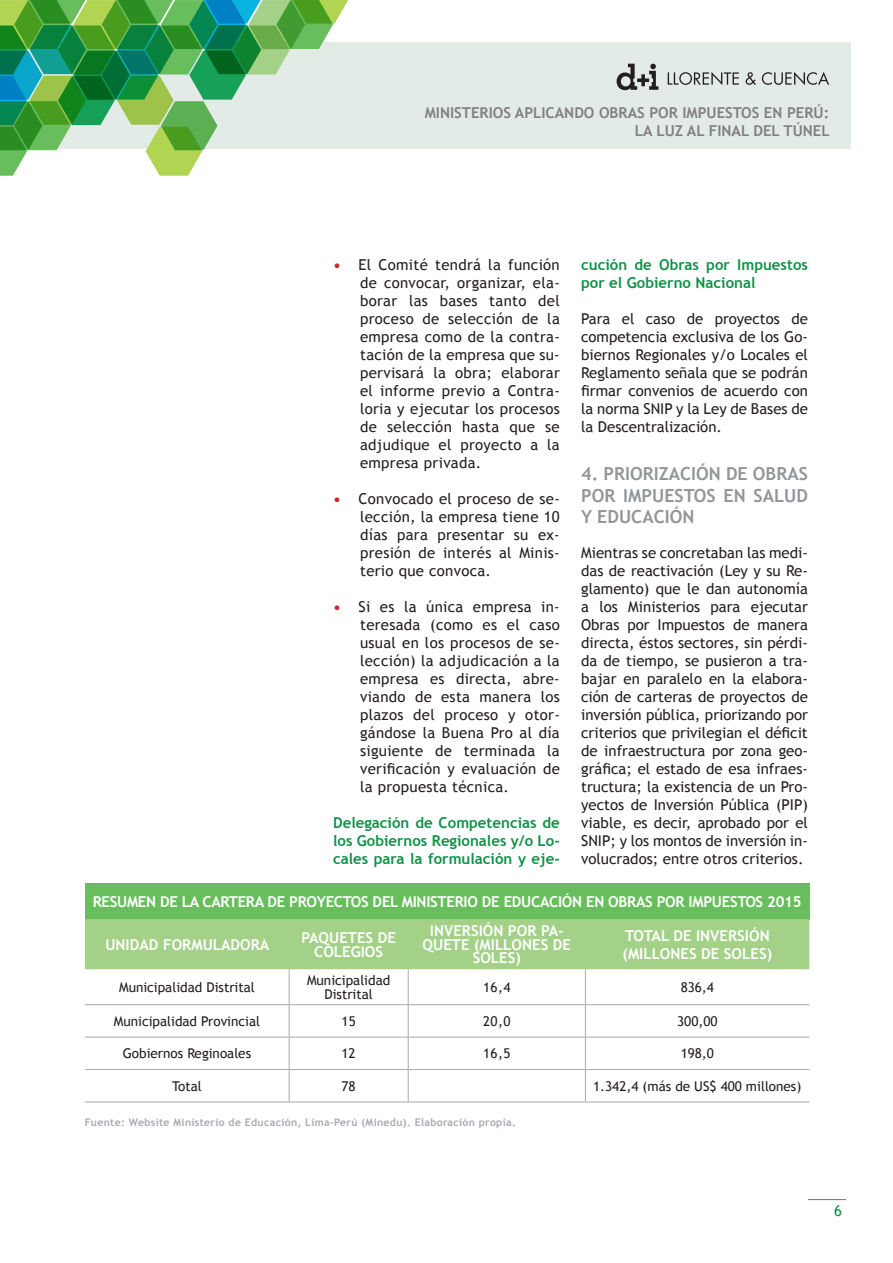
<style>
.page{position:relative;width:893px;height:1263px;background:#fff}
.page>*{position:absolute;margin:0;border:0;box-sizing:border-box;transform-origin:0 0}
.t1{font:700 18px/21.6px "Trebuchet MS";color:#939598;text-align:justify}
.t2{font:15px/18px "Trebuchet MS";letter-spacing:.02em;color:#231f20;text-align:justify}
.t3{font:700 15px "Trebuchet MS";letter-spacing:-.02em;color:#fff}
.t4{font:700 15px/18px "Trebuchet MS";color:#0f9146;text-align:justify}
.t5{font:700 15px/18px "Trebuchet MS";color:#808180;text-align:right}
.t6{font:700 15px/13.5px "Trebuchet MS";color:#fff}
.t7{font:15px "Trebuchet MS";color:#0f9146}
.t8{font:13.5px/13.5px "Trebuchet MS";color:#231f20;text-align:center}
.t9{font:700 10.5px "Trebuchet MS";letter-spacing:.03em;color:#a8a9ad}
.s1{font-weight:700;color:#d1232a}
</style>
<div class="page">
<div style="left:0;top:43px;width:850px;height:106px;background:#e2ebe6"></div>
<svg style="left:0;top:0;width:348px;height:176px"></svg>
<svg style="left:668px;top:72px;width:71px;height:13px"></svg>
<svg style="left:746px;top:72px;width:10px;height:13px"></svg>
<svg style="left:762px;top:72px;width:67px;height:13px"></svg>
<svg style="left:617px;top:64px;width:41px;height:26px"></svg>
<hr style="left:808px;top:1199px;width:38px;height:1px;background:#808180">
<div style="left:85px;top:883px;width:724px;height:36px;background:#68be5d"></div>
<div style="left:85px;top:919px;width:724px;height:50px;background:#a3d188"></div>
<hr style="left:289px;top:969px;width:1px;height:35px;background:#a8a9ad">
<hr style="left:408px;top:969px;width:1px;height:35px;background:#a8a9ad">
<hr style="left:585px;top:969px;width:1px;height:35px;background:#a8a9ad">
<hr style="left:85px;top:1004px;width:204px;height:1px;background:#a8a9ad">
<hr style="left:289px;top:1004px;width:119px;height:1px;background:#a8a9ad">
<hr style="left:408px;top:1004px;width:177px;height:1px;background:#a8a9ad">
<hr style="left:585px;top:1004px;width:224px;height:1px;background:#a8a9ad">
<hr style="left:289px;top:1005px;width:1px;height:32px;background:#a8a9ad">
<hr style="left:408px;top:1005px;width:1px;height:32px;background:#a8a9ad">
<hr style="left:585px;top:1005px;width:1px;height:32px;background:#a8a9ad">
<hr style="left:85px;top:1037px;width:204px;height:1px;background:#a8a9ad">
<hr style="left:289px;top:1037px;width:119px;height:1px;background:#a8a9ad">
<hr style="left:289px;top:1037px;width:1px;height:32px;background:#a8a9ad">
<hr style="left:408px;top:1037px;width:177px;height:1px;background:#a8a9ad">
<hr style="left:408px;top:1037px;width:1px;height:32px;background:#a8a9ad">
<hr style="left:585px;top:1037px;width:224px;height:1px;background:#a8a9ad">
<hr style="left:585px;top:1037px;width:1px;height:32px;background:#a8a9ad">
<hr style="left:85px;top:1069px;width:204px;height:1px;background:#a8a9ad">
<hr style="left:289px;top:1069px;width:119px;height:1px;background:#a8a9ad">
<hr style="left:289px;top:1070px;width:1px;height:31px;background:#a8a9ad">
<hr style="left:408px;top:1069px;width:177px;height:1px;background:#a8a9ad">
<hr style="left:408px;top:1070px;width:1px;height:31px;background:#a8a9ad">
<hr style="left:585px;top:1069px;width:224px;height:1px;background:#a8a9ad">
<hr style="left:585px;top:1070px;width:1px;height:31px;background:#a8a9ad">
<hr style="left:85px;top:1101px;width:204px;height:1px;background:#a8a9ad">
<hr style="left:289px;top:1101px;width:119px;height:1px;background:#a8a9ad">
<hr style="left:408px;top:1101px;width:177px;height:1px;background:#a8a9ad">
<hr style="left:585px;top:1101px;width:224px;height:1px;background:#a8a9ad">
<p class="t5" style="left:425px;top:104px;width:407px">MINISTERIOS APLICANDO OBRAS POR IMPUESTOS EN PERÚ:<br>LA LUZ AL FINAL DEL TÚNEL</p>
<p class="t2" style="left:360px;top:256px;width:201px;text-indent:-27px"><span class="s1">•</span> El Comité tendrá la función de convocar, organizar, ela&shy;borar las bases tanto del proceso de selección de la empresa como de la contra&shy;tación de la empresa que su&shy;pervisará la obra; elaborar el informe previo a Contra&shy;loria y ejecutar los procesos de selección hasta que se adjudique el proyecto a la empresa privada.</p>
<p class="t2" style="left:360px;top:490px;width:201px;text-indent:-27px"><span class="s1">•</span> Convocado el proceso de se&shy;lección, la empresa tiene 10 días para presentar su ex&shy;presión de interés al Minis&shy;terio que convoca.</p>
<p class="t2" style="left:360px;top:598px;width:201px;text-indent:-27px"><span class="s1">•</span> Si es la única empresa in&shy;teresada (como es el caso usual en los procesos de se&shy;lección) la adjudicación a la empresa es directa, abre&shy;viando de esta manera los plazos del proceso y otor&shy;gándose la Buena Pro al día siguiente de terminada la verificación y evaluación de la propuesta técnica.</p>
<p class="t4" style="left:333px;top:814px;width:228px">DELEGACIÓN DE COMPETENCIAS DE LOS GOBIERNOS REGIONALES Y/O LO-CALES PARA LA FORMULACIÓN Y EJE-</p>
<p class="t4" style="left:581px;top:256px;width:228px">CUCIÓN DE OBRAS POR IMPUESTOS<br>POR EL GOBIERNO NACIONAL</p>
<p class="t2" style="left:581px;top:310px;width:228px">Para el caso de proyectos de competencia exclusiva de los Go&shy;biernos Regionales y/o Locales el Reglamento señala que se podrán firmar convenios de acuerdo con la norma SNIP y la Ley de Bases de la Descentralización.</p>
<p class="t1" style="left:581px;top:463px;width:43px">4. PRIORI</p>
<p class="t1" style="left:581px;top:463px;width:228px;text-indent:78px">ZACIÓN DE OBRAS POR IMPUESTOS EN SALUD Y EDUCACI</p>
<p class="t1" style="left:670px;top:506px;width:24px">ÓN</p>
<p class="t2" style="left:581px;top:544px;width:228px">Mientras se concretaban las medi&shy;das de reactivación (Ley y su Re&shy;glamento) que le dan autonomía a los Ministerios para ejecutar Obras por Impuestos de manera directa, éstos sectores, sin pérdi&shy;da de tiempo, se pusieron a tra&shy;bajar en paralelo en la elabora&shy;ción de carteras de proyectos de inversión pública, priorizando por criterios que privilegian el déficit de infraestructura por zona geo&shy;gráfica; el estado de esa infraes&shy;tructura; la existencia de un Pro&shy;yectos de Inversión Pública (PIP) viable, es decir, aprobado por el SNIP; y los montos de inversión in&shy;volucrados; entre otros criterios.</p>
<p class="t3" style="left:93px;top:892px;width:45px">RESUMEN</p>
<p class="t3" style="left:160px;top:892px;width:88px">DE LA CARTERA</p>
<p class="t3" style="left:267px;top:892px;width:153px">DE PROYECTOS DEL MINIS</p>
<p class="t3" style="left:438px;top:892px;width:18px">TERIO</p>
<p class="t3" style="left:482px;top:892px;width:58px">DE EDUCACI</p>
<p class="t3" style="left:562px;top:892px;width:75px">ÓN EN OBRAS</p>
<p class="t3" style="left:657px;top:892px;width:10px">POR</p>
<p class="t3" style="left:689px;top:892px;width:114px">IMPUESTOS 2015</p>
<p class="t3" style="left:105px;top:935px;width:78px">UNI DAD FORM</p>
<p class="t3" style="left:203px;top:935px;width:49px">ULADORA</p>
<p class="t6" style="left:314px;top:931px;width:82px;text-indent:-13px">PAQUETES DE<br>COLE</p>
<p class="t3" style="left:430px;top:921px;width:32px">INVERSI</p>
<p class="t3" style="left:483px;top:921px;width:36px">ÓN POR</p>
<p class="t3" style="left:541px;top:921px;width:24px">PA-</p>
<p class="t3" style="left:423px;top:935px;width:78px">QUETE (MILLONES</p>
<p class="t3" style="left:553px;top:935px;width:18px">DE</p>
<p class="t3" style="left:473px;top:948px;width:10px">SOLES</p>
<p class="t3" style="left:515px;top:948px;width:7px">)</p>
<p class="t3" style="left:625px;top:926px;width:103px">TOTAL DE INVERSI</p>
<p class="t3" style="left:749px;top:926px;width:20px">ÓN</p>
<p class="t3" style="left:622px;top:944px;width:26px">(MILLONES</p>
<p class="t3" style="left:701px;top:944px;width:33px">DE SOLES</p>
<p class="t3" style="left:767px;top:944px;width:7px">)</p>
<p class="t3" style="left:351px;top:942px;width:18px">GIOS</p>
<p class="t8" style="left:119px;top:980px;width:137px">Municipalidad Distrital</p>
<p class="t8" style="left:307px;top:974px;width:85px">Municipalidad<br>Distrital</p>
<p class="t8" style="left:483px;top:980px;width:29px">16,4</p>
<p class="t8" style="left:681px;top:980px;width:35px">836,4</p>
<p class="t8" style="left:114px;top:1014px;width:148px">Municipalidad Provincial</p>
<p class="t8" style="left:342px;top:1014px;width:16px">15</p>
<p class="t8" style="left:483px;top:1014px;width:29px">20,0</p>
<p class="t8" style="left:677px;top:1014px;width:42px">300,00</p>
<p class="t8" style="left:123px;top:1047px;width:130px">Gobiernos Reginoales</p>
<p class="t8" style="left:342px;top:1047px;width:16px">12</p>
<p class="t8" style="left:483px;top:1047px;width:29px">16,5</p>
<p class="t8" style="left:681px;top:1047px;width:35px">198,0</p>
<p class="t8" style="left:172px;top:1079px;width:31px">Total</p>
<p class="t8" style="left:342px;top:1079px;width:16px">78</p>
<p class="t8" style="left:593px;top:1079px;width:210px">1.342,4 (más de US$ 400 millones)</p>
<p class="t9" style="left:85px;top:1116px;width:433px">FUENTE: WEBSITE MINISTERIO DE EDUCACIÓN, LIMA-PERÚ (MINEDU). ELABORACIÓN PROPIA.</p>
<p class="t7" style="left:834px;top:1201px;width:9px">6</p>
</div>
